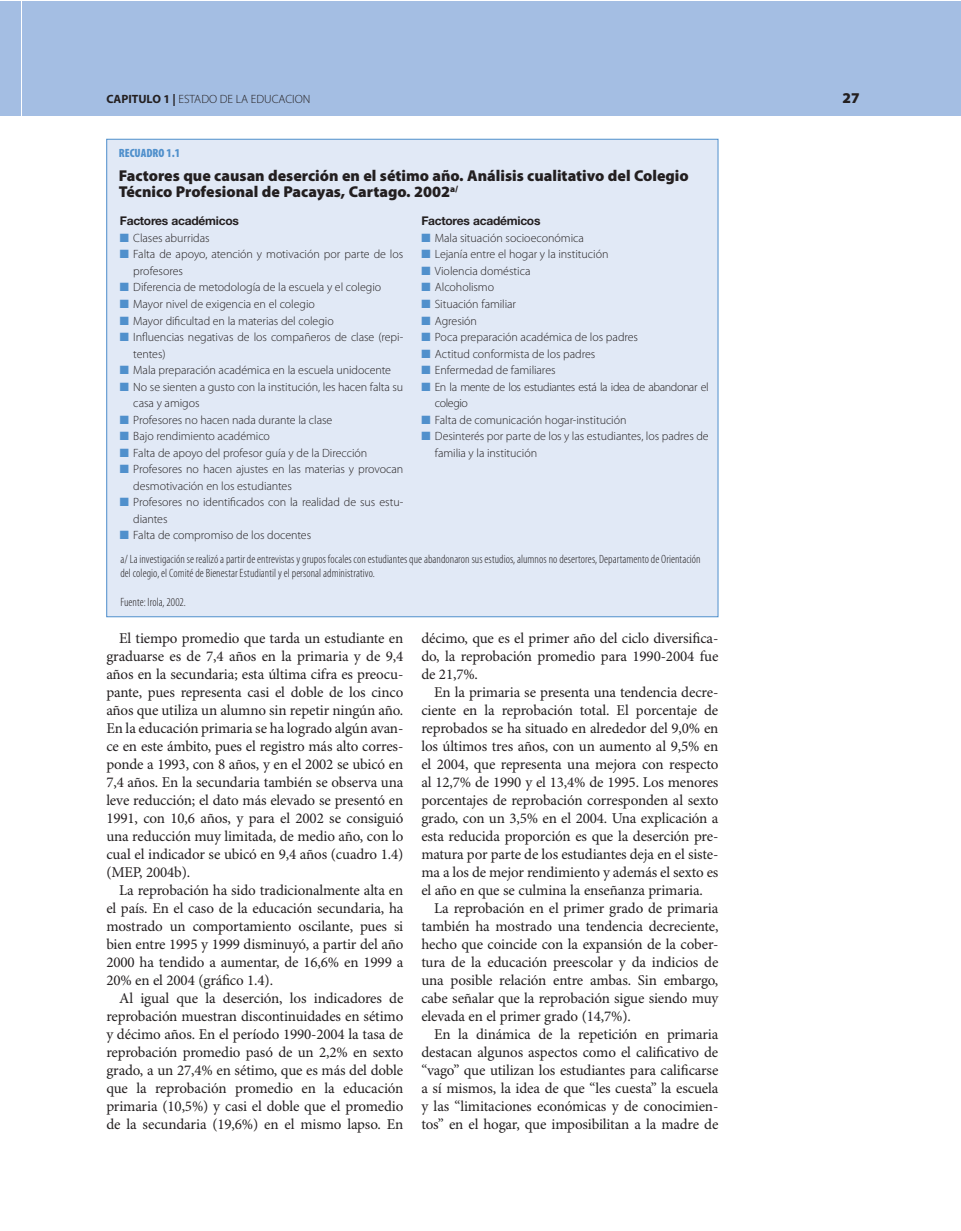
<style>
.page{position:relative;width:961px;height:1231px;background:#fff}
.page>*{position:absolute;margin:0;border:0;box-sizing:border-box;transform-origin:0 0}
.t1{font:900 15.75px/16.5px "Myriad Pro";color:#231f20}
.t2{font:15px/18px "Minion Pro";letter-spacing:-.01em;color:#231f20;text-align:justify}
.t3{font:900 15px "Myriad Pro";color:#231f20}
.t4{font:300 12px/16.5px "Myriad Pro";letter-spacing:-.005em;color:#231f20}
.t5{font:300 condensed 12px/14.4px "Myriad Pro";letter-spacing:.005em;color:#231f20}
.t6{font:300 12px/16.5px "Myriad Pro";letter-spacing:-.035em;color:#231f20}
.t7{font:700 12px "Helvetica Neue";letter-spacing:-.02em;color:#231f20}
.t8{font:900 condensed 12px "Myriad Pro";color:#5090cc}
.s1{font-weight:700}
.s2{color:#5090cc}
</style>
<div class="page">
<div style="left:0;top:1px;width:21px;height:115px;background:#a4bee3"></div>
<div style="left:22px;top:1px;width:939px;height:115px;background:#a4bee3"></div>
<div style="left:107px;top:139px;width:611px;height:478px;background:#e1e9f6"></div>
<p class="t4" style="left:106px;top:91px;width:206px"><span class="s1">CAPITULO 1 |</span> ESTADO DE LA EDUCACION</p>
<p class="t3" style="left:842px;top:89px;width:19px">27</p>
<p class="t8" style="left:119px;top:146px;width:63px">RECUADRO 1.1</p>
<p class="t1" style="left:119px;top:167px;width:571px">Factores que causan deserción en el sétimo año. Análisis cualitativo del Colegio<br>Técnico Profesional de Pacayas, Cartago. 2002<sup>a/</sup></p>
<p class="t7" style="left:120px;top:214px;width:121px">Factores académicos</p>
<p class="t4" style="left:120px;top:230px;width:91px"><span class="s2">■</span> Clases aburridas</p>
<p class="t4" style="left:133px;top:246px;width:271px;text-indent:-14px"><span class="s2">■</span> Falta de apoyo, atención y motivación por parte de los profesores</p>
<p class="t4" style="left:120px;top:279px;width:263px"><span class="s2">■</span> Diferencia de metodología de la escuela y el colegio</p>
<p class="t4" style="left:120px;top:296px;width:197px"><span class="s2">■</span> Mayor nivel de exigencia en el colegio</p>
<p class="t4" style="left:120px;top:312px;width:215px"><span class="s2">■</span> Mayor dificultad en la materias del colegio</p>
<p class="t4" style="left:133px;top:329px;width:271px;text-indent:-14px"><span class="s2">■</span> Influencias negativas de los compañeros de clase (repi&shy;tentes)</p>
<p class="t4" style="left:120px;top:362px;width:273px"><span class="s2">■</span> Mala preparación académica en la escuela unidocente</p>
<p class="t4" style="left:133px;top:378px;width:271px;text-indent:-14px"><span class="s2">■</span> No se sienten a gusto con la institución, les hacen falta su casa y amigos</p>
<p class="t4" style="left:120px;top:411px;width:214px"><span class="s2">■</span> Profesores no hacen nada durante la clase</p>
<p class="t4" style="left:120px;top:428px;width:151px"><span class="s2">■</span> Bajo rendimiento académico</p>
<p class="t4" style="left:120px;top:444px;width:249px"><span class="s2">■</span> Falta de apoyo del profesor guía y de la Dirección</p>
<p class="t4" style="left:133px;top:461px;width:271px;text-indent:-14px"><span class="s2">■</span> Profesores no hacen ajustes en las materias y provocan desmotivación en los estudiantes</p>
<p class="t4" style="left:133px;top:494px;width:271px;text-indent:-14px"><span class="s2">■</span> Profesores no identificados con la realidad de sus estu&shy;diantes</p>
<p class="t4" style="left:120px;top:527px;width:193px"><span class="s2">■</span> Falta de compromiso de los docentes</p>
<p class="t7" style="left:421px;top:214px;width:121px">Factores académicos</p>
<p class="t4" style="left:421px;top:230px;width:164px"><span class="s2">■</span> Mala situación socioeconómica</p>
<p class="t4" style="left:421px;top:246px;width:189px"><span class="s2">■</span> Lejanía entre el hogar y la institución</p>
<p class="t4" style="left:421px;top:263px;width:111px"><span class="s2">■</span> Violencia doméstica</p>
<p class="t4" style="left:421px;top:279px;width:74px"><span class="s2">■</span> Alcoholismo</p>
<p class="t4" style="left:421px;top:296px;width:96px"><span class="s2">■</span> Situación familiar</p>
<p class="t4" style="left:421px;top:312px;width:57px"><span class="s2">■</span> Agresión</p>
<p class="t4" style="left:421px;top:329px;width:218px"><span class="s2">■</span> Poca preparación académica de los padres</p>
<p class="t4" style="left:421px;top:345px;width:175px"><span class="s2">■</span> Actitud conformista de los padres</p>
<p class="t4" style="left:421px;top:362px;width:136px"><span class="s2">■</span> Enfermedad de familiares</p>
<p class="t6" style="left:435px;top:378px;width:275px;text-indent:-14px"><span class="s2">■</span> En la mente de los estudiantes está la idea de abandonar el colegio</p>
<p class="t4" style="left:421px;top:411px;width:207px"><span class="s2">■</span> Falta de comunicación hogar-institución</p>
<p class="t4" style="left:435px;top:428px;width:275px;text-indent:-14px"><span class="s2">■</span> Desinterés por parte de los y las estudiantes, los padres de familia y la institución</p>
<p class="t5" style="left:120px;top:552px;width:582px">a/ La investigación se realizó a partir de entrevistas y grupos focales con estudiantes que abandonaron sus estudios, alumnos no desertores, Departamento de Orientación del colegio, el Comité de Bienestar Estudiantil y el personal administrativo.</p>
<p class="t5" style="left:120px;top:595px;width:67px">Fuente: Irola, 2002.</p>
<p class="t2" style="left:106px;top:630px;width:298px;text-indent:13px">El tiempo promedio que tarda un estudiante en graduarse es de 7,4 años en la primaria y de 9,4 años en la secundaria; esta última cifra es preocu&shy;pante, pues representa casi el doble de los cinco años que utiliza un alumno sin repetir ningún año.<br>En la educación primaria se ha logrado algún avan&shy;ce en este ámbito, pues el registro más alto corres&shy;ponde a 1993, con 8 años, y en el 2002 se ubicó en 7,4 años. En la secundaria también se observa una leve reducción; el dato más elevado se presentó en 1991, con 10,6 años, y para el 2002 se consiguió una reducción muy limitada, de medio año, con lo cual el indicador se ubicó en 9,4 años (cuadro 1.4) (MEP, 2004b).</p>
<p class="t2" style="left:106px;top:882px;width:298px;text-indent:13px">La reprobación ha sido tradicionalmente alta en el país. En el caso de la educación secundaria, ha mostrado un comportamiento oscilante, pues si bien entre 1995 y 1999 disminuyó, a partir del año 2000 ha tendido a aumentar, de 16,6% en 1999 a 20% en el 2004 (gráfico 1.4).</p>
<p class="t2" style="left:106px;top:990px;width:299px;text-indent:13px">Al igual que la deserción, los indicadores de reprobación muestran discontinuidades en sétimo y décimo años. En el período 1990-2004 la tasa de reprobación promedio pasó de un 2,2% en sexto grado, a un 27,4% en sétimo, que es más del doble que la reprobación promedio en la educación primaria (10,5%) y casi el doble que el promedio de la secundaria (19,6%) en el mismo lapso. En</p>
<p class="t2" style="left:421px;top:630px;width:298px">décimo, que es el primer año del ciclo diversifica&shy;do, la reprobación promedio para 1990-2004 fue de 21,7%.</p>
<p class="t2" style="left:421px;top:684px;width:298px;text-indent:13px">En la primaria se presenta una tendencia decre&shy;ciente en la reprobación total. El porcentaje de reprobados se ha situado en alrededor del 9,0% en los últimos tres años, con un aumento al 9,5% en el 2004, que representa una mejora con respecto al 12,7% de 1990 y el 13,4% de 1995. Los menores porcentajes de reprobación corresponden al sexto grado, con un 3,5% en el 2004. Una explicación a esta reducida proporción es que la deserción pre&shy;matura por parte de los estudiantes deja en el siste&shy;ma a los de mejor rendimiento y además el sexto es el año en que se culmina la enseñanza primaria.</p>
<p class="t2" style="left:421px;top:900px;width:298px;text-indent:13px">La reprobación en el primer grado de primaria también ha mostrado una tendencia decreciente, hecho que coincide con la expansión de la cober&shy;tura de la educación preescolar y da indicios de una posible relación entre ambas. Sin embargo, cabe señalar que la reprobación sigue siendo muy elevada en el primer grado (14,7%).</p>
<p class="t2" style="left:421px;top:1026px;width:298px;text-indent:13px">En la dinámica de la repetición en primaria destacan algunos aspectos como el calificativo de “vago” que utilizan los estudiantes para calificarse a sí mismos, la idea de que “les cuesta” la escuela y las “limitaciones económicas y de conocimien&shy;tos” en el hogar, que imposibilitan a la madre de</p>
</div>
